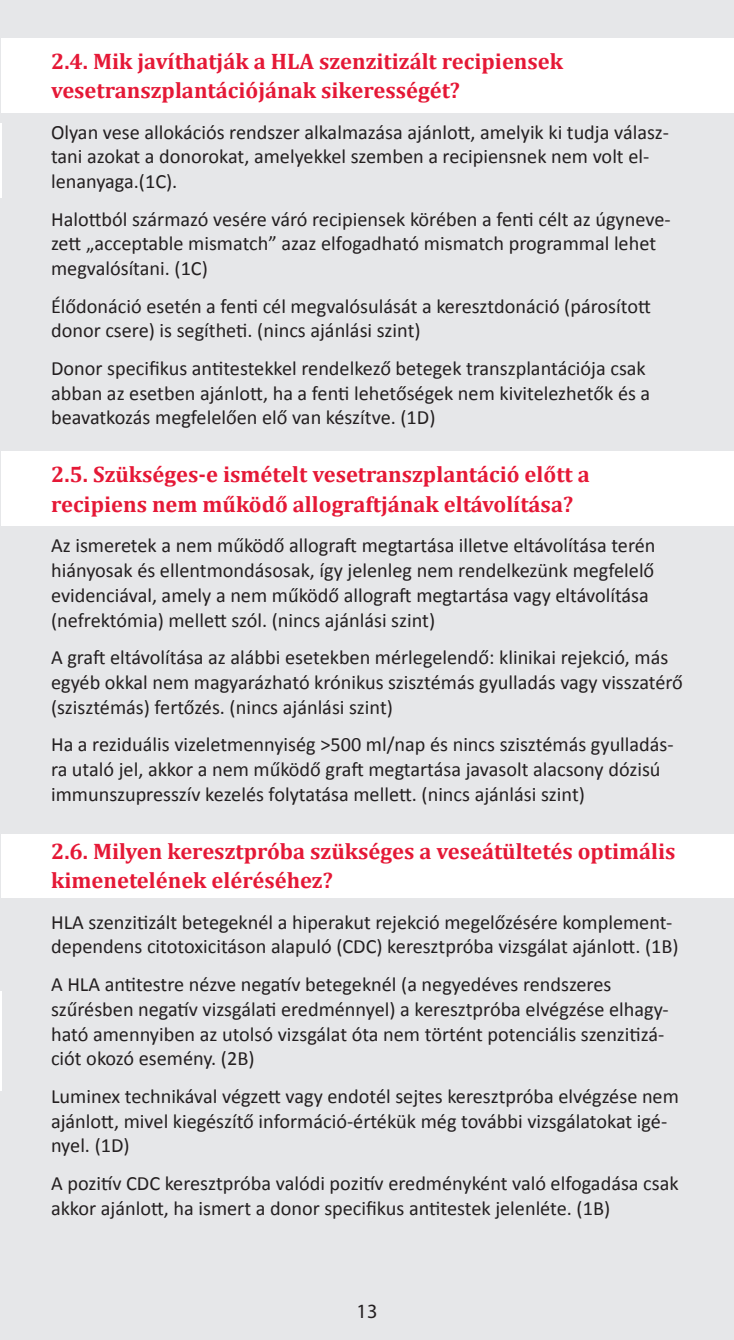
<style>
.page{position:relative;width:734px;height:1340px;background:#fff}
.page>*{position:absolute;margin:0;border:0;box-sizing:border-box;transform-origin:0 0}
.Heading_3{font:700 22.5px/29.2px "Cambria";color:#e51836}
.t1{font:20.25px/24.8px "Calibri";color:#231f20}
.t2{font:20.25px "Myriad Pro";color:#231f20}
</style>
<div class="page">
<div style="left:0;top:0;width:733px;height:1339px;background:#e6e7e9"></div>
<div style="left:1px;top:834px;width:732px;height:63px;background:#fff"></div>
<div style="left:1px;top:451px;width:732px;height:75px;background:#fff"></div>
<div style="left:1px;top:38px;width:732px;height:75px;background:#fff"></div>
<hr style="left:0;top:991px;width:1px;height:100px;background:#fff">
<hr style="left:0;top:123px;width:1px;height:75px;background:#fff">
<p class="Heading_3" style="left:51px;top:45px;width:513px">2.4. Mik javíthatják a HLA szenzitizált recipiensek vesetranszplantációjának sikerességét?</p>
<p class="t1" style="left:51px;top:119px;width:619px">Olyan vese allokációs rendszer alkalmazása ajánlott, amelyik ki tudja válasz&shy;tani azokat a donorokat, amelyekkel szemben a recipiensnek nem volt el&shy;lenanyaga.(1C).</p>
<p class="t1" style="left:51px;top:206px;width:621px">Halottból származó vesére váró recipiensek körében a fenti célt az úgyneve&shy;zett „acceptable mismatch” azaz elfogadható mismatch programmal lehet megvalósítani. (1C)</p>
<p class="t1" style="left:51px;top:293px;width:601px">Élődonáció esetén a fenti cél megvalósulását a keresztdonáció (párosított donor csere) is segítheti. (nincs ajánlási szint)</p>
<p class="t1" style="left:51px;top:356px;width:600px">Donor specifikus antitestekkel rendelkező betegek transzplantációja csak abban az esetben ajánlott, ha a fenti lehetőségek nem kivitelezhetők és a beavatkozás megfelelően elő van készítve. (1D)</p>
<p class="Heading_3" style="left:51px;top:459px;width:540px">2.5. Szükséges-e ismételt vesetranszplantáció előtt a recipiens nem működő allograftjának eltávolítása?</p>
<p class="t1" style="left:51px;top:533px;width:606px">Az ismeretek a nem működő allograft megtartása illetve eltávolítása terén hiányosak és ellentmondásosak, így jelenleg nem rendelkezünk megfelelő evidenciával, amely a nem működő allograft megtartása vagy eltávolítása (nefrektómia) mellett szól. (nincs ajánlási szint)</p>
<p class="t1" style="left:51px;top:645px;width:633px">A graft eltávolítása az alábbi esetekben mérlegelendő: klinikai rejekció, más egyéb okkal nem magyarázható krónikus szisztémás gyulladás vagy visszatérő (szisztémás) fertőzés. (nincs ajánlási szint)</p>
<p class="t1" style="left:51px;top:732px;width:624px">Ha a reziduális vizeletmennyiség &gt;500 ml/nap és nincs szisztémás gyulladás&shy;ra utaló jel, akkor a nem működő graft megtartása javasolt alacsony dózisú immunszupresszív kezelés folytatása mellett. (nincs ajánlási szint)</p>
<p class="Heading_3" style="left:51px;top:835px;width:626px">2.6. Milyen keresztpróba szükséges a veseátültetés optimális kimenetelének eléréséhez?</p>
<p class="t1" style="left:51px;top:909px;width:629px">HLA szenzitizált betegeknél a hiperakut rejekció megelőzésére komplement&shy;dependens citotoxicitáson alapuló (CDC) keresztpróba vizsgálat ajánlott. (1B)</p>
<p class="t1" style="left:51px;top:972px;width:619px">A HLA antitestre nézve negatív betegeknél (a negyedéves rendszeres szűrésben negatív vizsgálati eredménnyel) a keresztpróba elvégzése elhagy&shy;ható amennyiben az utolsó vizsgálat óta nem történt potenciális szenzitizá&shy;ciót okozó esemény. (2B)</p>
<p class="t1" style="left:51px;top:1083px;width:629px">Luminex technikával végzett vagy endotél sejtes keresztpróba elvégzése nem ajánlott, mivel kiegészítő információ-értékük még további vizsgálatokat igé&shy;nyel. (1D)</p>
<p class="t1" style="left:51px;top:1170px;width:629px">A pozitív CDC keresztpróba valódi pozitív eredményként való elfogadása csak akkor ajánlott, ha ismert a donor specifikus antitestek jelenléte. (1B)</p>
<p class="t2" style="left:356px;top:1298px;width:22px">13</p>
</div>
